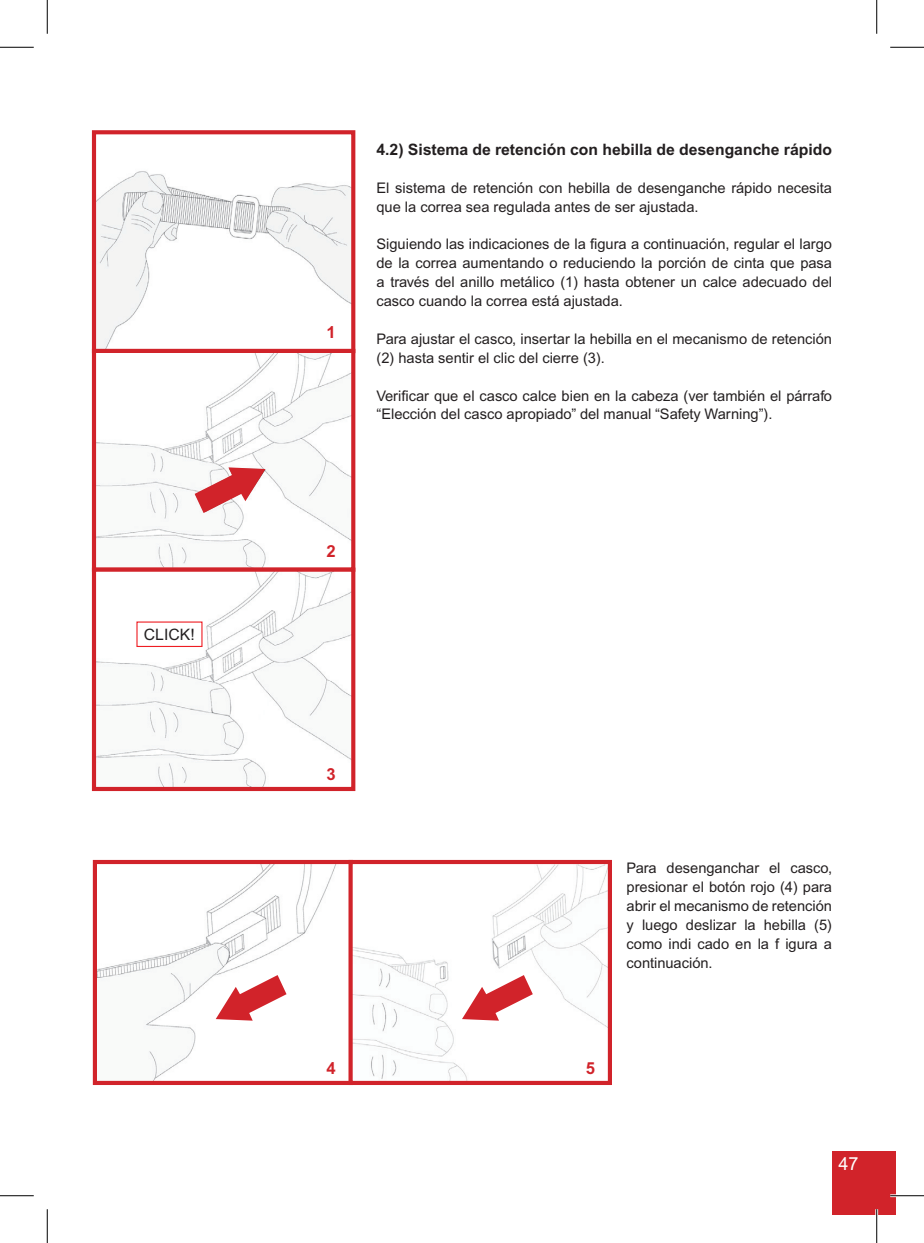
<style>
.page{position:relative;width:924px;height:1243px;background:#fff}
.page>*{position:absolute;margin:0;border:0;box-sizing:border-box;transform-origin:0 0}
.t1{font:18px "Arial";color:#fff}
.t2{font:700 16.65px "Arial";color:#d1232a}
.t3{font:700 15.75px "Arial";color:#231f20}
.t4{font:15.75px "Arial";color:#231f20}
.t5{font:14.62px/18.9px "Arial";color:#231f20}
</style>
<div class="page">
<div style="left:832px;top:1151px;width:64px;height:63px;background:#d1232a"></div>
<img style="left:97px;top:171px;width:253px;height:177px">
<div style="left:92px;top:130px;width:263px;height:223px;border:4px solid #d1232a"></div>
<img style="left:97px;top:354px;width:253px;height:213px">
<div style="left:92px;top:349px;width:263px;height:223px;border:4px solid #d1232a"></div>
<img style="left:97px;top:572px;width:253px;height:214px">
<div style="left:92px;top:567px;width:263px;height:224px;border:4px solid #d1232a"></div>
<img style="left:98px;top:865px;width:509px;height:215px">
<div style="left:93px;top:860px;width:260px;height:225px;border:4px solid #d1232a"></div>
<div style="left:348px;top:860px;width:264px;height:225px;border:4px solid #d1232a"></div>
<div style="left:137px;top:622px;width:65px;height:24px;background:#fff"></div>
<div style="left:136px;top:621px;width:66px;height:26px;border:1px solid #ee1d23"></div>
<svg style="left:195px;top:467px;width:70px;height:46px"></svg>
<svg style="left:216px;top:975px;width:70px;height:45px"></svg>
<svg style="left:462px;top:975px;width:71px;height:45px"></svg>
<hr style="left:890px;top:1194px;width:34px;height:3px;background:#fff">
<hr style="left:875px;top:1209px;width:3px;height:34px;background:#fff">
<hr style="left:0;top:47px;width:34px;height:1px;background:#000">
<hr style="left:890px;top:47px;width:34px;height:1px;background:#000">
<hr style="left:0;top:1195px;width:34px;height:1px;background:#000">
<hr style="left:890px;top:1195px;width:34px;height:1px;background:#000">
<hr style="left:47px;top:0;width:1px;height:34px;background:#000">
<hr style="left:47px;top:1209px;width:1px;height:34px;background:#000">
<hr style="left:876px;top:0;width:1px;height:34px;background:#000">
<hr style="left:876px;top:1209px;width:1px;height:34px;background:#000">
<p class="t4" style="left:144px;top:625px;width:52px">CLICK!</p>
<p class="t2" style="left:326px;top:322px;width:11px">1</p>
<p class="t3" style="left:376px;top:140px;width:457px">4.2) Sistema de retención con hebilla de desenganche rápido</p>
<p class="t5" style="left:376px;top:178px;width:457px">El sistema de retención con hebilla de desenganche rápido necesita que la correa sea regulada antes de ser ajustada.</p>
<p class="t5" style="left:376px;top:235px;width:457px;text-align:justify">Siguiendo las indicaciones de la figura a continuación, regular el largo de la correa aumentando o reduciendo la porción de cinta que pasa a través del anillo metálico (1) hasta obtener un calce adecuado del casco cuando la correa está ajustada.</p>
<p class="t5" style="left:376px;top:329px;width:457px">Para ajustar el casco, insertar la hebilla en el mecanismo de retención (2) hasta sentir el clic del cierre (3).</p>
<p class="t5" style="left:376px;top:386px;width:457px">Verificar que el casco calce bien en la cabeza (ver también el párrafo “Elección del casco apropiado” del manual “Safety Warning”).</p>
<p class="t2" style="left:326px;top:541px;width:11px">2</p>
<p class="t2" style="left:326px;top:764px;width:11px">3</p>
<p class="t5" style="left:626px;top:859px;width:207px;text-align:justify">Para desenganchar el casco, presionar el botón rojo (4) para abrir el mecanismo de retención y luego deslizar la hebilla (5) como indi cado en la f igura a continuación.</p>
<p class="t2" style="left:326px;top:1058px;width:11px">4</p>
<p class="t2" style="left:586px;top:1058px;width:11px">5</p>
<p class="t1" style="left:838px;top:1153px;width:22px">47</p>
</div>
